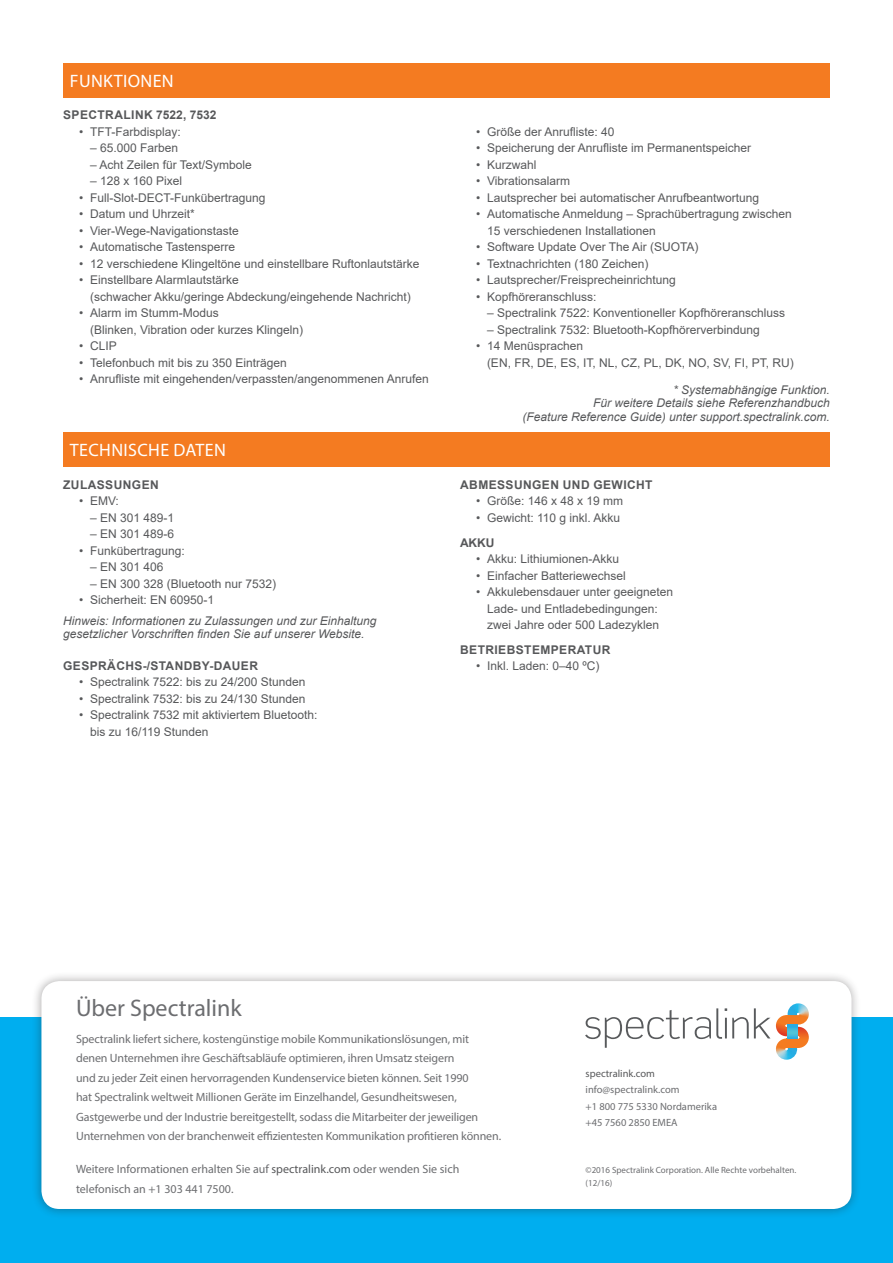
<style>
.page{position:relative;width:893px;height:1263px;background:#fff}
.page>*{position:absolute;margin:0;border:0;box-sizing:border-box;transform-origin:0 0}
.t1{font:24px "Myriad Pro";color:#6c6d70}
.page_headings-white{font:18px "Myriad Pro";letter-spacing:.02em;color:#fff}
.t2{font:12px/16.5px "Arial";color:#57585a}
.Body{font:12px/19.5px "Myriad Pro";letter-spacing:-.01em;color:#6c6d70}
.bullet_text_footnote{font:italic 12px/13.5px "Arial";color:#57585a;text-align:right}
.normal_bullets-gray{font:italic 12px/13.5px "Arial";color:#57585a}
.sub-subheads-all_cap{font:700 12px "Arial";letter-spacing:.035em;color:#57585a}
.t3{font:10.5px "Myriad Pro";color:#6c6d70}
.t4{font:10.5px "Myriad Pro";color:#57585a}
.t5{font:9px/13.5px "Myriad Pro";color:#6c6d70}
.s1{color:#57585a}
</style>
<div class="page">
<div style="left:0;top:1017px;width:893px;height:246px;background:#00aeef"></div>
<div style="left:32px;top:971px;width:829px;height:248px;background:#231f20;opacity:.37"></div>
<div style="left:41px;top:981px;width:810px;height:228px;background:#fff;border-radius:18px"></div>
<img style="left:776px;top:1050px;width:21px;height:10px">
<img style="left:787px;top:1003px;width:22px;height:10px">
<svg style="left:776px;top:1013px;width:33px;height:37px"></svg>
<svg style="left:788px;top:1024px;width:9px;height:14px"></svg>
<svg style="left:585px;top:1008px;width:185px;height:40px"></svg>
<div style="left:63px;top:63px;width:767px;height:35px;background:#f47b21"></div>
<div style="left:63px;top:432px;width:767px;height:35px;background:#f47b21"></div>
<p class="page_headings-white" style="left:70px;top:70px;width:105px">FUNKTIONEN</p>
<p class="sub-subheads-all_cap" style="left:63px;top:107px;width:155px">SPECTRALINK 7522, 7532</p>
<p class="t2" style="left:79px;top:123px;width:103px">• TFT-Farbdisplay:</p>
<p class="t2" style="left:90px;top:140px;width:90px">– 65.000 Farben</p>
<p class="t2" style="left:90px;top:156px;width:163px">– Acht Zeilen für Text/Symbole</p>
<p class="t2" style="left:90px;top:173px;width:94px">– 128 x 160 Pixel</p>
<p class="t2" style="left:79px;top:189px;width:188px">• Full-Slot-DECT-Funkübertragung</p>
<p class="t2" style="left:79px;top:206px;width:117px">• Datum und Uhrzeit*</p>
<p class="t2" style="left:79px;top:222px;width:161px">• Vier-Wege-Navigationstaste</p>
<p class="t2" style="left:79px;top:239px;width:157px">• Automatische Tastensperre</p>
<p class="t2" style="left:79px;top:255px;width:342px">• 12 verschiedene Klingeltöne und einstellbare Ruftonlautstärke</p>
<p class="t2" style="left:90px;top:272px;width:322px;text-indent:-11px">• Einstellbare Alarmlautstärke<br>(schwacher Akku/geringe Abdeckung/eingehende Nachricht)</p>
<p class="t2" style="left:90px;top:305px;width:215px;text-indent:-11px">• Alarm im Stumm-Modus<br>(Blinken, Vibration oder kurzes Klingeln)</p>
<p class="t2" style="left:79px;top:338px;width:39px">• CLIP</p>
<p class="t2" style="left:79px;top:354px;width:209px">• Telefonbuch mit bis zu 350 Einträgen</p>
<p class="t2" style="left:79px;top:371px;width:351px">• Anrufliste mit eingehenden/verpassten/angenommenen Anrufen</p>
<p class="page_headings-white" style="left:70px;top:439px;width:157px">TECHNISCHE DATEN</p>
<p class="sub-subheads-all_cap" style="left:63px;top:476px;width:97px">ZULASSUNGEN</p>
<p class="t2" style="left:79px;top:493px;width:41px">• EMV:</p>
<p class="t2" style="left:90px;top:509px;width:86px">– EN 301 489-1</p>
<p class="t2" style="left:90px;top:526px;width:86px">– EN 301 489-6</p>
<p class="t2" style="left:79px;top:542px;width:107px">• Funkübertragung:</p>
<p class="t2" style="left:90px;top:559px;width:75px">– EN 301 406</p>
<p class="t2" style="left:90px;top:575px;width:188px">– EN 300 328 (Bluetooth nur 7532)</p>
<p class="t2" style="left:79px;top:592px;width:136px">• Sicherheit: EN 60950-1</p>
<p class="normal_bullets-gray" style="left:63px;top:614px;width:315px">Hinweis: Informationen zu Zulassungen und zur Einhaltung gesetzlicher Vorschriften finden Sie auf unserer Website.</p>
<p class="sub-subheads-all_cap" style="left:63px;top:657px;width:196px">GESPRÄCHS-/STANDBY-DAUER</p>
<p class="t2" style="left:79px;top:674px;width:228px">• Spectralink 7522: bis zu 24/200 Stunden</p>
<p class="t2" style="left:79px;top:690px;width:228px">• Spectralink 7532: bis zu 24/130 Stunden</p>
<p class="t2" style="left:90px;top:707px;width:229px;text-indent:-11px">• Spectralink 7532 mit aktiviertem Bluetooth: bis zu 16/119 Stunden</p>
<p class="t2" style="left:476px;top:123px;width:140px">• Größe der Anrufliste: 40</p>
<p class="t2" style="left:476px;top:140px;width:276px">• Speicherung der Anrufliste im Permanentspeicher</p>
<p class="t2" style="left:476px;top:156px;width:62px">• Kurzwahl</p>
<p class="t2" style="left:476px;top:173px;width:95px">• Vibrationsalarm</p>
<p class="t2" style="left:476px;top:189px;width:284px">• Lautsprecher bei automatischer Anrufbeantwortung</p>
<p class="t2" style="left:487px;top:206px;width:306px;text-indent:-11px">• Automatische Anmeldung – Sprachübertragung zwischen<br>15 verschiedenen Installationen</p>
<p class="t2" style="left:476px;top:239px;width:224px">• Software Update Over The Air (SUOTA)</p>
<p class="t2" style="left:476px;top:255px;width:174px">• Textnachrichten (180 Zeichen)</p>
<p class="t2" style="left:476px;top:272px;width:201px">• Lautsprecher/Freisprecheinrichtung</p>
<p class="t2" style="left:476px;top:288px;width:122px">• Kopfhöreranschluss:</p>
<p class="t2" style="left:487px;top:305px;width:300px">– Spectralink 7522: Konventioneller Kopfhöreranschluss</p>
<p class="t2" style="left:487px;top:321px;width:274px">– Spectralink 7532: Bluetooth-Kopfhörerverbindung</p>
<p class="t2" style="left:487px;top:338px;width:308px;text-indent:-11px">• 14 Menüsprachen<br>(EN, FR, DE, ES, IT, NL, CZ, PL, DK, NO, SV, FI, PT, RU)</p>
<p class="bullet_text_footnote" style="left:522px;top:383px;width:309px">* Systemabhängige Funktion.<br>Für weitere Details siehe Referenzhandbuch<br>(Feature Reference Guide) unter support.spectralink.com.</p>
<p class="sub-subheads-all_cap" style="left:460px;top:476px;width:194px">ABMESSUNGEN UND GEWICHT</p>
<p class="t2" style="left:476px;top:493px;width:148px">• Größe: 146 x 48 x 19 mm</p>
<p class="t2" style="left:476px;top:509px;width:145px">• Gewicht: 110 g inkl. Akku</p>
<p class="sub-subheads-all_cap" style="left:460px;top:534px;width:36px">AKKU</p>
<p class="t2" style="left:476px;top:551px;width:144px">• Akku: Lithiumionen-Akku</p>
<p class="t2" style="left:476px;top:567px;width:151px">• Einfacher Batteriewechsel</p>
<p class="t2" style="left:476px;top:584px;width:198px;text-align:center">• Akkulebensdauer unter geeigneten<br>Lade- und Entladebedingungen: zwei Jahre oder 500 Ladezyklen</p>
<p class="sub-subheads-all_cap" style="left:460px;top:641px;width:152px">BETRIEBSTEMPERATUR</p>
<p class="t2" style="left:476px;top:658px;width:125px">• Inkl. Laden: 0–40 ºC)</p>
<h1 class="t1" style="left:76px;top:993px;width:167px">Über Spectralink</h1>
<p class="Body" style="left:76px;top:1028px;width:427px">Spectralink liefert sichere, kostengünstige mobile Kommunikationslösungen, mit denen Unternehmen ihre Geschäftsabläufe optimieren, ihren Umsatz steigern<br>und zu jeder Zeit einen hervorragenden Kundenservice bieten können. Seit 1990<br>hat Spectralink weltweit Millionen Geräte im Einzelhandel, Gesundheitswesen, Gastgewerbe und der Industrie bereitgestellt, sodass die Mitarbeiter der jeweiligen Unternehmen von der branchenweit effizientesten Kommunikation profitieren können.</p>
<p class="Body" style="left:76px;top:1159px;width:385px">Weitere Informationen erhalten Sie auf <span class="s1">spectralink.com</span> oder wenden Sie sich telefonisch an +1 303 441 7500.</p>
<p class="t4" style="left:586px;top:1067px;width:71px">spectralink.com</p>
<p class="t3" style="left:586px;top:1083px;width:96px">info@spectralink.com</p>
<p class="t3" style="left:586px;top:1100px;width:133px">+1 800 775 5330 Nordamerika</p>
<p class="t3" style="left:586px;top:1116px;width:94px">+45 7560 2850 EMEA</p>
<p class="t5" style="left:586px;top:1163px;width:212px">©2016 Spectralink Corporation. Alle Rechte vorbehalten. (12/16)</p>
</div>
